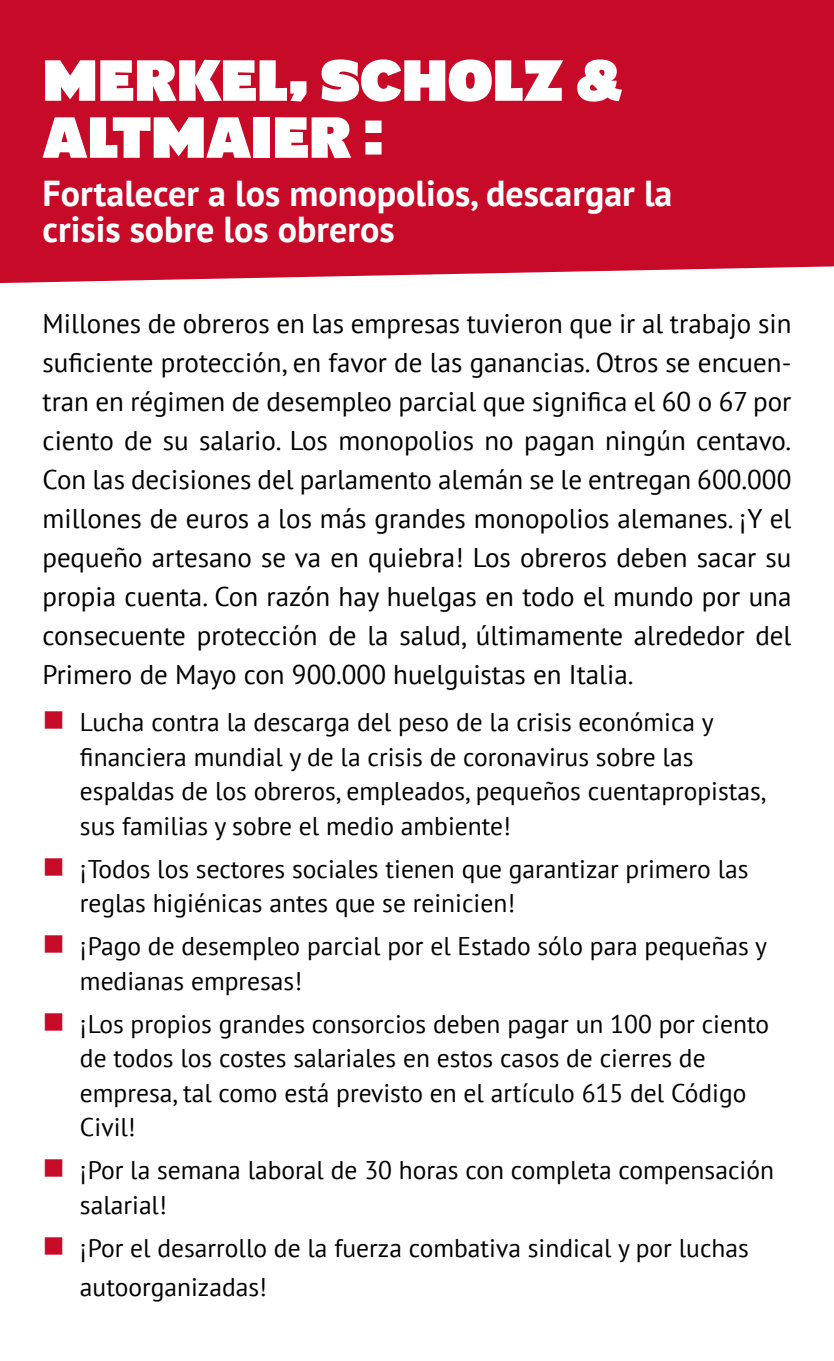
<style>
.page{position:relative;width:834px;height:1361px;background:#fff}
.page>*{position:absolute;margin:0;border:0;box-sizing:border-box;transform-origin:0 0}
.t1{font:57px/57px "Shire Derbyshire";color:#fff}
.t2{font:700 36px/36px "PT Sans";color:#fff}
.t3{font:27px/39px "PT Sans";color:#000;text-align:justify}
.t4{font:25.5px/34.5px "PT Sans";color:#000}
</style>
<div class="page">
<div style="left:0;top:0;width:833px;height:283px;background:#c60a27"></div>
<h1 class="t1" style="left:43px;top:53px;width:581px">MERKEL, SCHOLZ &amp;<br>ALTMAIER :</h1>
<h2 class="t2" style="left:43px;top:174px;width:631px">Fortalecer a los monopolios, descargar la crisis sobre los obreros</h2>
<p class="t3" style="left:43px;top:303px;width:750px">Millones de obreros en las empresas tuvieron que ir al trabajo sin suficiente protección, en favor de las ganancias. Otros se encuen&shy;tran en régimen de desempleo parcial que significa el 60 o 67 por ciento de su salario. Los monopolios no pagan ningún centavo.<br>Con las decisiones del parlamento alemán se le entregan 600.000 millones de euros a los más grandes monopolios alemanes. ¡Y el pequeño artesano se va en quiebra! Los obreros deben sacar su propia cuenta. Con razón hay huelgas en todo el mundo por una consecuente protección de la salud, últimamente alrededor del Primero de Mayo con 900.000 huelguistas en Italia.</p>
<p class="t4" style="left:80px;top:704px;width:688px">Lucha contra la descarga del peso de la crisis económica y financiera mundial y de la crisis de coronavirus sobre las espaldas de los obreros, empleados, pequeños cuentapropistas, sus familias y sobre el medio ambiente!</p>
<p class="t4" style="left:80px;top:851px;width:670px">¡Todos los sectores sociales tienen que garantizar primero las reglas higiénicas antes que se reinicien!</p>
<p class="t4" style="left:80px;top:928px;width:688px">¡Pago de desempleo parcial por el Estado sólo para pequeñas y medianas empresas!</p>
<p class="t4" style="left:80px;top:1006px;width:690px">¡Los propios grandes consorcios deben pagar un 100 por ciento de todos los costes salariales en estos casos de cierres de empresa, tal como está previsto en el artículo 615 del Código Civil!</p>
<p class="t4" style="left:80px;top:1152px;width:695px">¡Por la semana laboral de 30 horas con completa compensación salarial!</p>
<p class="t4" style="left:80px;top:1228px;width:670px;line-height:39px">¡Por el desarrollo de la fuerza combativa sindical y por luchas autoorganizadas!</p>
</div>
